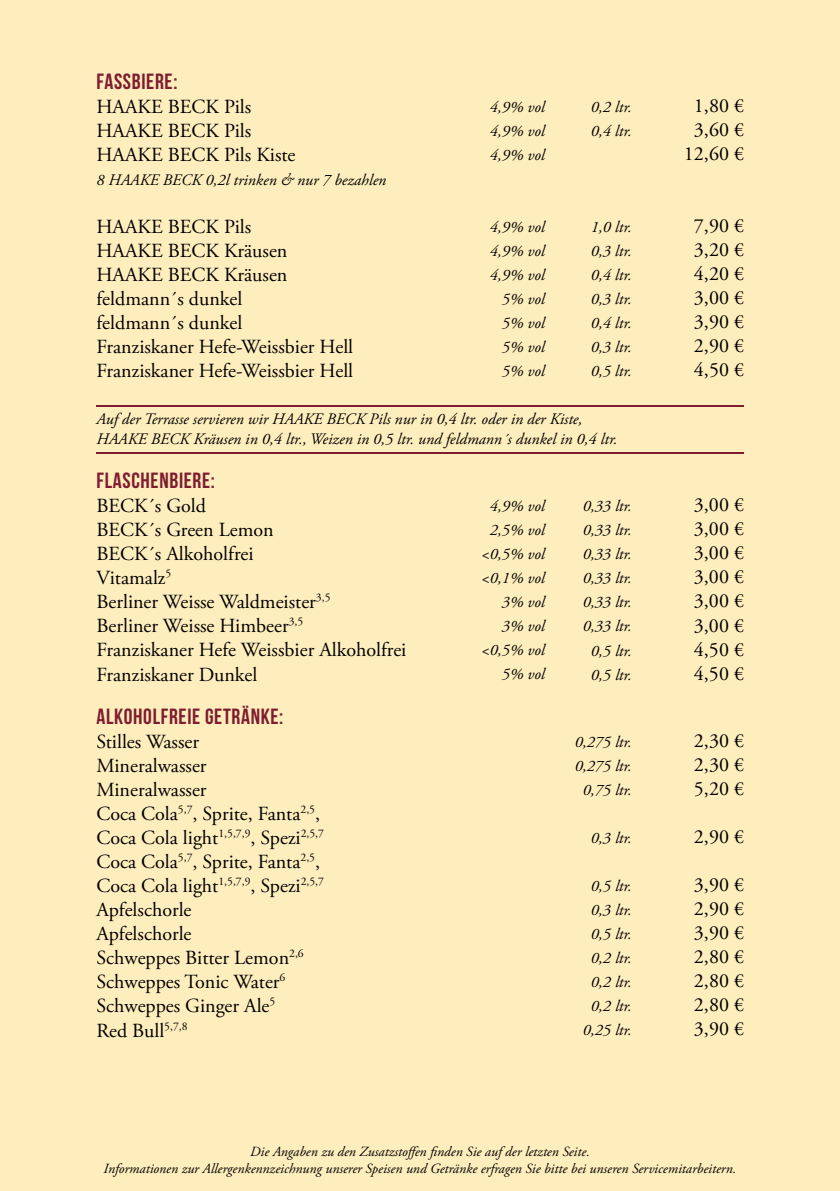
<style>
.page{position:relative;width:840px;height:1191px;background:#fff}
.page>*{position:absolute;margin:0;border:0;box-sizing:border-box;transform-origin:0 0}
.t1{font:22px "Bebas Neue";letter-spacing:.03em;color:#7e1d30}
.t2{font:20px/24px "Adobe Garamond Pro";color:#000}
.t3{font:italic 16px/24px "Adobe Garamond Pro";color:#000;text-align:center}
.t4{font:italic 14px/16.8px "Adobe Garamond Pro";color:#000;text-align:center}
</style>
<div class="page">
<div style="left:0;top:0;width:839px;height:1191px;background:#ffeebd"></div>
<hr style="left:96px;top:453px;width:647px;height:1px;background:#7e1d30">
<hr style="left:96px;top:405px;width:647px;height:2px;background:#7e1d30">
<p class="t1" style="left:96px;top:69px;width:82px">FASSBIERE:</p>
<p class="t2" style="left:96px;top:95px;width:200px">HAAKE BECK Pils<br>HAAKE BECK Pils<br>HAAKE BECK Pils Kiste</p>
<p class="t3" style="left:96px;top:168px;width:291px">8 HAAKE BECK 0,2l trinken &amp; nur 7 bezahlen</p>
<p class="t2" style="left:96px;top:215px;width:258px">HAAKE BECK Pils<br>HAAKE BECK Kräusen<br>HAAKE BECK Kräusen feldmann´s dunkel<br>feldmann´s dunkel<br>Franziskaner Hefe-Weissbier Hell<br>Franziskaner Hefe-Weissbier Hell</p>
<p class="t3" style="left:96px;top:408px;width:522px;line-height:20.8px;text-align:left">Auf der Terrasse servieren wir HAAKE BECK Pils nur in 0,4 ltr. oder in der Kiste,<br>HAAKE BECK Kräusen in 0,4 ltr., Weizen in 0,5 ltr. und feldmann´s dunkel in 0,4 ltr.</p>
<p class="t3" style="left:590px;top:95px;width:42px;text-align:left">0,2 ltr.<br>0,4 ltr.</p>
<p class="t3" style="left:489px;top:96px;width:56px;text-align:justify">4,9% vol 4,9% vol 4,9% vol</p>
<p class="t3" style="left:590px;top:215px;width:42px;text-align:justify">1,0 ltr.<br>0,3 ltr.<br>0,4 ltr.<br>0,3 ltr.<br>0,4 ltr.<br>0,3 ltr.<br>0,5 ltr.</p>
<p class="t3" style="left:489px;top:216px;width:56px;text-align:right">4,9% vol<br>4,9% vol<br>4,9% vol<br>5% vol<br>5% vol<br>5% vol<br>5% vol</p>
<p class="t2" style="left:683px;top:94px;width:61px;text-align:center">1,80 €<br>3,60 €<br>12,60 €</p>
<p class="t2" style="left:693px;top:214px;width:51px;text-align:justify">7,90 € 3,20 € 4,20 € 3,00 € 3,90 € 2,90 € 4,50 €</p>
<p class="t1" style="left:96px;top:468px;width:120px">FLASCHENBIERE:</p>
<p class="t2" style="left:96px;top:494px;width:311px">BECK´s Gold<br>BECK´s Green Lemon<br>BECK´s Alkoholfrei<br>Vitamalz<sup>5<br></sup>Berliner Weisse Waldmeister<sup>3,5<br></sup>Berliner Weisse Himbeer<sup>3,5<br></sup>Franziskaner Hefe Weissbier Alkoholfrei<br>Franziskaner Dunkel</p>
<p class="t2" style="left:693px;top:494px;width:51px;text-align:justify">3,00 € 3,00 € 3,00 € 3,00 € 3,00 € 3,00 € 4,50 € 4,50 €</p>
<p class="t3" style="left:480px;top:494px;width:65px;text-align:right">4,9% vol<br>2,5% vol &lt;0,5% vol &lt;0,1% vol<br>3% vol<br>3% vol &lt;0,5% vol<br>5% vol</p>
<p class="t3" style="left:582px;top:495px;width:50px">0,33 ltr.<br>0,33 ltr.<br>0,33 ltr.<br>0,33 ltr.<br>0,33 ltr.<br>0,33 ltr.<br>0,5 ltr.<br>0,5 ltr.</p>
<p class="t1" style="left:96px;top:704px;width:188px">ALKOHOLFREIE GETRÄNKE:</p>
<p class="t2" style="left:96px;top:730px;width:229px">Stilles Wasser<br>Mineralwasser<br>Mineralwasser<br>Coca Cola<sup>5,7</sup>, Sprite, Fanta<sup>2,5</sup>,<br>Coca Cola light<sup>1,5,7,9</sup>, Spezi<sup>2,5,7<br></sup>Coca Cola<sup>5,7</sup>, Sprite, Fanta<sup>2,5</sup>,<br>Coca Cola light<sup>1,5,7,9</sup>, Spezi<sup>2,5,7<br></sup>Apfelschorle<br>Apfelschorle<br>Schweppes Bitter Lemon<sup>2,6<br></sup>Schweppes Tonic Water<sup>6<br></sup>Schweppes Ginger Ale<sup>5<br></sup>Red Bull<sup>5,7,8</sup></p>
<p class="t2" style="left:693px;top:729px;width:51px;text-align:justify">2,30 € 2,30 € 5,20 €</p>
<p class="t3" style="left:574px;top:730px;width:58px">0,275 ltr.<br>0,275 ltr.<br>0,75 ltr.</p>
<p class="t3" style="left:590px;top:826px;width:42px">0,3 ltr.</p>
<p class="t3" style="left:582px;top:874px;width:50px">0,5 ltr.<br>0,3 ltr.<br>0,5 ltr.<br>0,2 ltr.<br>0,2 ltr.<br>0,2 ltr.<br>0,25 ltr.</p>
<p class="t2" style="left:693px;top:825px;width:51px">2,90 €</p>
<p class="t2" style="left:693px;top:873px;width:51px;text-align:justify">3,90 € 2,90 € 3,90 € 2,80 € 2,80 € 2,80 € 3,90 €</p>
<p class="t4" style="left:103px;top:1143px;width:634px">Die Angaben zu den Zusatzstoffen finden Sie auf der letzten Seite.<br>Informationen zur Allergenkennzeichnung unserer Speisen und Getränke erfragen Sie bitte bei unseren Servicemitarbeitern.</p>
</div>
